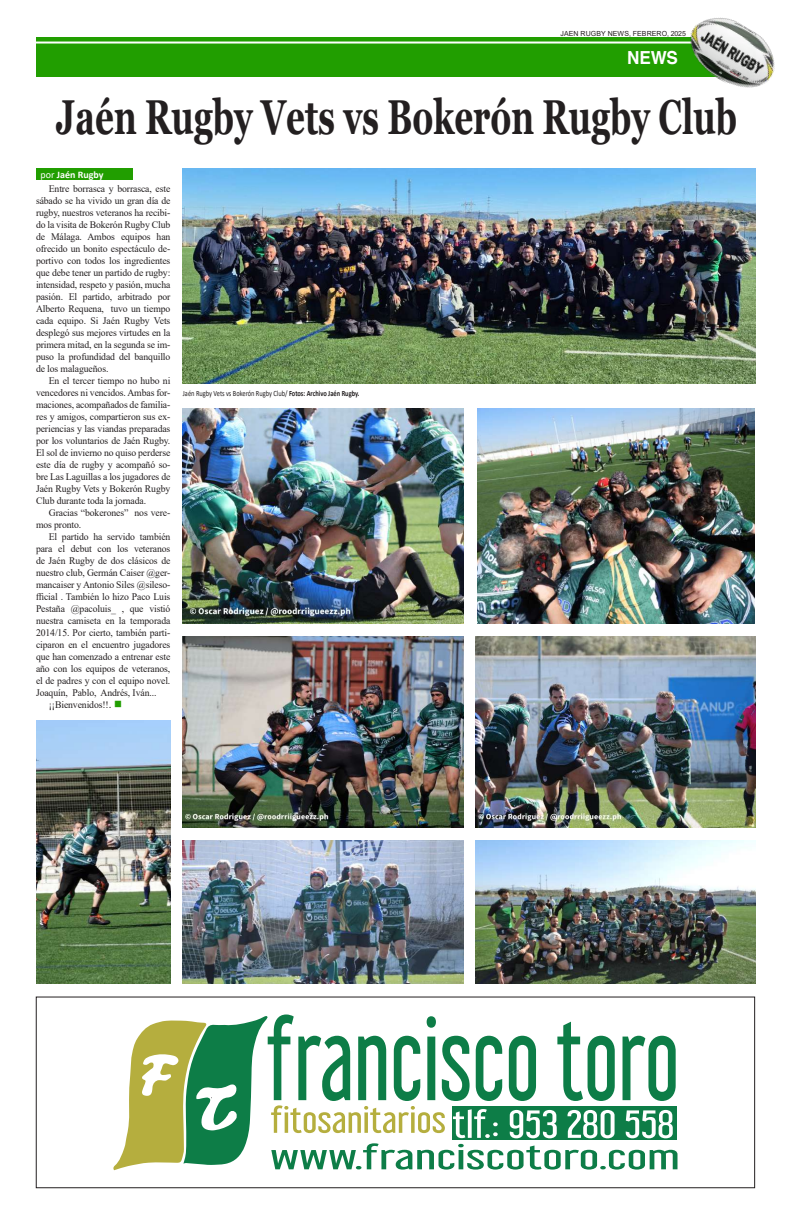
<style>
.page{position:relative;width:792px;height:1224px;background:#fff}
.page>*{position:absolute;margin:0;border:0;box-sizing:border-box;transform-origin:0 0}
.t1{font:700 49px "Georgia";color:#231f20;scale:.67 1}
.t2{font:700 18px "Helvetica";color:#fff;scale:.95 1}
.t3{font:10px/12px "Times New Roman";letter-spacing:-.01em;color:#231f20;text-align:justify}
.t4{font:700 10px "Calibri";color:#fff}
.t5{font:8px "Calibri";color:#231f20;scale:.8 1}
.t6{font:7px "Arial";letter-spacing:.015em;color:#231f20}
.s1{font-weight:400}
.s2{font-size:11px}
.s3{color:#219e00}
.s4{font-weight:700}
</style>
<div class="page">
<div style="left:36px;top:38px;width:720px;height:39px;background:#219e00"></div>
<hr style="left:36px;top:42px;width:720px;height:2px;background:#fff">
<img style="left:678px;top:17px;width:97px;height:71px">
<div style="left:36px;top:168px;width:96px;height:12px;background:#219e00"></div>
<div style="left:36px;top:997px;width:719px;height:191px;border:1px solid #231f20"></div>
<svg style="left:113px;top:1015px;width:564px;height:155px"></svg>
<img style="left:182px;top:168px;width:574px;height:216px">
<img style="left:36px;top:720px;width:134px;height:264px">
<img style="left:183px;top:840px;width:280px;height:144px">
<img style="left:183px;top:636px;width:280px;height:192px">
<img style="left:182px;top:408px;width:281px;height:216px">
<img style="left:475px;top:636px;width:281px;height:192px">
<img style="left:477px;top:408px;width:278px;height:216px">
<img style="left:475px;top:840px;width:281px;height:144px">
<p class="t6" style="left:561px;top:29px;width:127px">JAEN RUGBY NEWS, FEBRERO, 2025</p>
<h2 class="t2" style="left:627px;top:46px;width:55px">NEWS</h2>
<h1 class="t1" style="left:56px;top:85px;width:1018px">Jaén Rugby Vets vs Bokerón Rugby Club</h1>
<p class="t4" style="left:41px;top:167px;width:64px"><span class="s1">por</span> Jaén Rugby</p>
<p class="t3" style="left:36px;top:182px;width:136px;text-indent:13px">Entre borrasca y borrasca, este sábado se ha vivido un gran día de rugby, nuestros veteranos ha recibi&shy;do la visita de Bokerón Rugby Club de Málaga. Ambos equipos han ofrecido un bonito espectáculo de&shy;portivo con todos los ingredientes que debe tener un partido de rugby: intensidad, respeto y pasión, mucha pasión. El partido, arbitrado por Alberto Requena, tuvo un tiempo cada equipo. Si Jaén Rugby Vets desplegó sus mejores virtudes en la primera mitad, en la segunda se im&shy;puso la profundidad del banquillo de los malagueños.</p>
<p class="t3" style="left:36px;top:374px;width:136px;text-indent:13px">En el tercer tiempo no hubo ni vencedores ni vencidos. Ambas for&shy;maciones, acompañados de familia&shy;res y amigos, compartieron sus ex&shy;periencias y las viandas preparadas por los voluntarios de Jaén Rugby.<br>El sol de invierno no quiso perderse este día de rugby y acompañó so&shy;bre Las Laguillas a los jugadores de Jaén Rugby Vets y Bokerón Rugby Club durante toda la jornada.</p>
<p class="t3" style="left:36px;top:506px;width:136px;text-indent:13px">Gracias “bokerones” nos vere&shy;mos pronto.</p>
<p class="t3" style="left:49px;top:530px;width:123px">El partido ha servido también</p>
<p class="t3" style="left:36px;top:542px;width:136px">para el debut con los veteranos</p>
<p class="t3" style="left:36px;top:554px;width:136px">de Jaén Rugby de dos clásicos de</p>
<p class="t3" style="left:36px;top:566px;width:136px">nuestro club, Germán Caiser @ger-</p>
<p class="t3" style="left:36px;top:578px;width:136px">mancaiser y Antonio Siles @sileso-</p>
<p class="t3" style="left:36px;top:590px;width:136px">fficial . También lo hizo Paco Luis</p>
<p class="t3" style="left:36px;top:602px;width:136px">Pestaña @pacoluis_ , que vistió</p>
<p class="t3" style="left:36px;top:614px;width:136px">nuestra camiseta en la temporada</p>
<p class="t3" style="left:36px;top:626px;width:136px">2014/15. Por cierto, también parti-</p>
<p class="t3" style="left:36px;top:638px;width:136px">ciparon en el encuentro jugadores</p>
<p class="t3" style="left:36px;top:650px;width:136px">que han comenzado a entrenar este</p>
<p class="t3" style="left:36px;top:662px;width:136px">año con los equipos de veteranos,</p>
<p class="t3" style="left:36px;top:674px;width:136px">el de padres y con el equipo novel.</p>
<p class="t3" style="left:36px;top:686px;width:122px">Joaquín, Pablo, Andrés, Iván...</p>
<p class="t3" style="left:49px;top:698px;width:75px">¡¡Bienvenidos!!<span class="s2">.</span> <span class="s3">■</span></p>
<p class="t5" style="left:183px;top:388px;width:222px">Jaén Rugby Vets vs Bokerón Rugby Club/ <span class="s4">Fotos: Archivo Jaén Rugby.</span></p>
</div>
